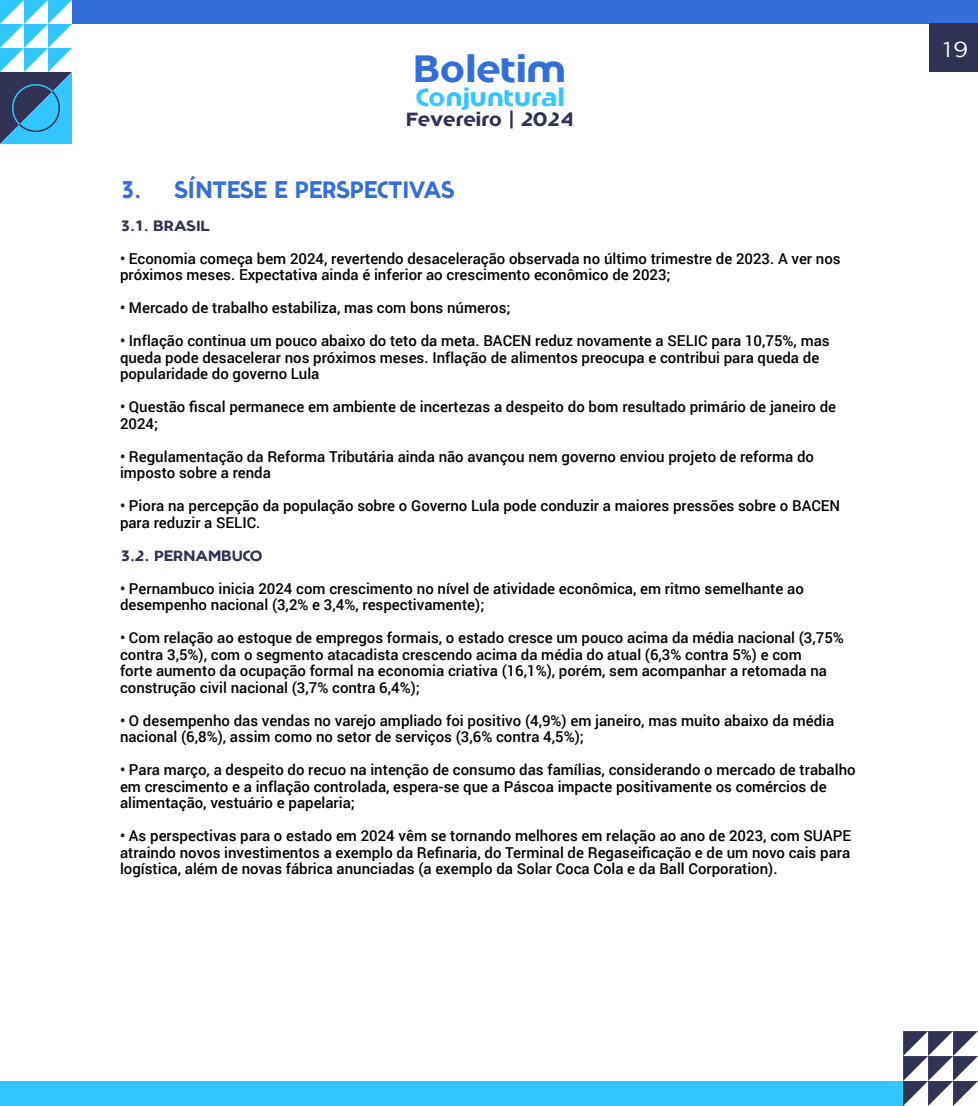
<style>
.page{position:relative;width:978px;height:1106px;background:#fff}
.page>*{position:absolute;margin:0;border:0;box-sizing:border-box;transform-origin:0 0}
.t1{font:700 37.8px "Comercio Sans";color:#336ed9}
.t2{font:700 25.2px "Comercio Sans";color:#33c6ff}
.Titulos{font:700 24px "Comercio Sans";color:#336ed9;scale:.89 1}
.t3{font:21.6px "Comercio Sans";color:#fff}
.t4{font:700 19.35px "Comercio Sans";letter-spacing:-.015em;color:#303354}
.Texto{font:500 15px/16.5px "Roboto";color:#000}
.Subtítulo{font:700 15px "Comercio Sans";color:#303354}
</style>
<div class="page">
<svg style="left:0;top:0;width:72px;height:144px"></svg>
<div style="left:72px;top:0;width:906px;height:23px;background:#336ed9"></div>
<div style="left:0;top:1081px;width:903px;height:25px;background:#33c6ff"></div>
<svg style="left:903px;top:1031px;width:75px;height:75px"></svg>
<div style="left:929px;top:23px;width:49px;height:49px;background:#303354"></div>
<h1 class="t1" style="left:413px;top:46px;width:154px">Boletim</h1>
<p class="t4" style="left:406px;top:108px;width:170px">Fevereiro | 2024</p>
<h2 class="t2" style="left:416px;top:82px;width:150px">Conjuntural</h2>
<p class="Titulos" style="left:120px;top:175px;width:377px">3. SÍNTESE E PERSPECTIVAS</p>
<p class="Subtítulo" style="left:120px;top:217px;width:91px">3.1. BRASIL</p>
<p class="Texto" style="left:120px;top:249px;width:722px">• Economia começa bem 2024, revertendo desaceleração observada no último trimestre de 2023. A ver nos próximos meses. Expectativa ainda é inferior ao crescimento econômico de 2023;</p>
<p class="Texto" style="left:120px;top:299px;width:392px">• Mercado de trabalho estabiliza, mas com bons números;</p>
<p class="Texto" style="left:120px;top:332px;width:711px">• Inflação continua um pouco abaixo do teto da meta. BACEN reduz novamente a SELIC para 10,75%, mas queda pode desacelerar nos próximos meses. Inflação de alimentos preocupa e contribui para queda de popularidade do governo Lula</p>
<p class="Texto" style="left:120px;top:398px;width:718px">• Questão fiscal permanece em ambiente de incertezas a despeito do bom resultado primário de janeiro de<br>2024;</p>
<p class="Texto" style="left:120px;top:447px;width:696px">• Regulamentação da Reforma Tributária ainda não avançou nem governo enviou projeto de reforma do imposto sobre a renda</p>
<p class="Texto" style="left:120px;top:497px;width:722px">• Piora na percepção da população sobre o Governo Lula pode conduzir a maiores pressões sobre o BACEN para reduzir a SELIC.</p>
<p class="Subtítulo" style="left:120px;top:547px;width:144px">3.2. PERNAMBUCO</p>
<p class="Texto" style="left:120px;top:579px;width:685px">• Pernambuco inicia 2024 com crescimento no nível de atividade econômica, em ritmo semelhante ao desempenho nacional (3,2% e 3,4%, respectivamente);</p>
<p class="Texto" style="left:120px;top:629px;width:725px">• Com relação ao estoque de empregos formais, o estado cresce um pouco acima da média nacional (3,75% contra 3,5%), com o segmento atacadista crescendo acima da média do atual (6,3% contra 5%) e com<br>forte aumento da ocupação formal na economia criativa (16,1%), porém, sem acompanhar a retomada na construção civil nacional (3,7% contra 6,4%);</p>
<p class="Texto" style="left:120px;top:711px;width:716px">• O desempenho das vendas no varejo ampliado foi positivo (4,9%) em janeiro, mas muito abaixo da média nacional (6,8%), assim como no setor de serviços (3,6% contra 4,5%);</p>
<p class="Texto" style="left:120px;top:761px;width:737px">• Para março, a despeito do recuo na intenção de consumo das famílias, considerando o mercado de trabalho em crescimento e a inflação controlada, espera-se que a Páscoa impacte positivamente os comércios de alimentação, vestuário e papelaria;</p>
<p class="Texto" style="left:120px;top:827px;width:733px;text-align:justify">• As perspectivas para o estado em 2024 vêm se tornando melhores em relação ao ano de 2023, com SUAPE atraindo novos investimentos a exemplo da Refinaria, do Terminal de Regaseificação e de um novo cais para logística, além de novas fábrica anunciadas (a exemplo da Solar Coca Cola e da Ball Corporation).</p>
<h3 class="t3" style="left:939px;top:38px;width:31px">19</h3>
</div>
